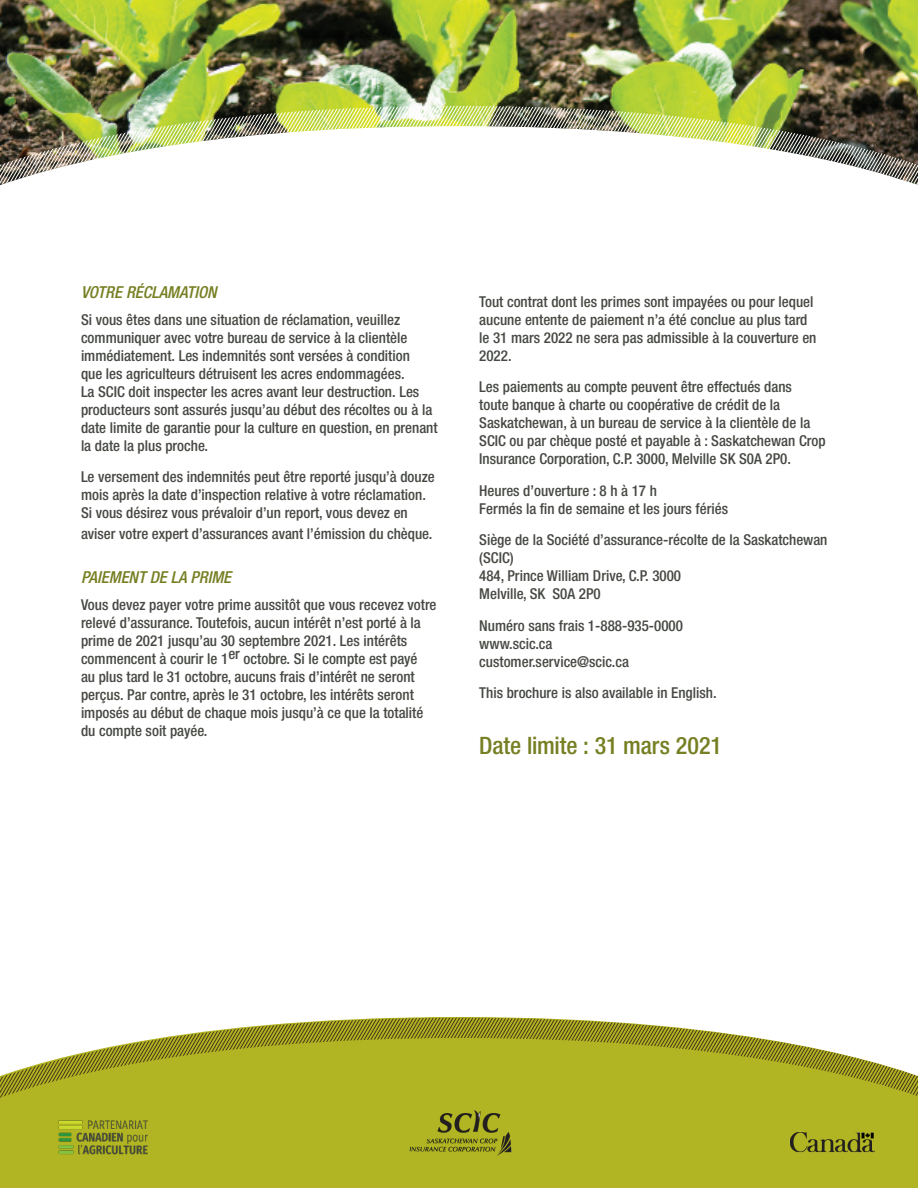
<style>
.page{position:relative;width:918px;height:1188px;background:#fff}
.page>*{position:absolute;margin:0;border:0;box-sizing:border-box;transform-origin:0 0}
.Deadline{font:500 condensed 24px "Helvetica Neue LT Std";letter-spacing:-.005em;color:#767f22}
.Heading{font:italic 500 condensed 16.5px "Helvetica Neue LT Std";color:#767f22}
.Body{font:500 condensed 15px/18px "Helvetica Neue LT Std";color:#464943}
</style>
<div class="page">
<img style="left:0;top:0;width:918px;height:106px">
<img style="left:0;top:106px;width:492px;height:79px">
<img style="left:492px;top:106px;width:426px;height:79px">
<div style="left:0;top:1017px;width:918px;height:171px;background:#b1b523"></div>
<svg style="left:0;top:1018px;width:494px;height:80px"></svg>
<svg style="left:494px;top:1018px;width:424px;height:80px"></svg>
<div style="left:167px;top:1109px;width:714px;height:47px;background:#b1b523"></div>
<img style="left:57px;top:1109px;width:100px;height:47px">
<p class="Heading" style="left:81px;top:282px;width:137px">VOTRE RÉCLAMATION</p>
<p class="Body" style="left:81px;top:310px;width:358px">Si vous êtes dans une situation de réclamation, veuillez communiquer avec votre bureau de service à la clientèle immédiatement. Les indemnités sont versées à condition<br>que les agriculteurs détruisent les acres endommagées.<br>La SCIC doit inspecter les acres avant leur destruction. Les producteurs sont assurés jusqu’au début des récoltes ou à la date limite de garantie pour la culture en question, en prenant la date la plus proche.</p>
<p class="Body" style="left:81px;top:468px;width:355px">Le versement des indemnités peut être reporté jusqu’à douze mois après la date d’inspection relative à votre réclamation.<br>Si vous désirez vous prévaloir d’un report, vous devez en</p>
<p class="Body" style="left:81px;top:525px;width:353px">aviser votre expert d’assurances avant l’émission du chèque.</p>
<p class="Heading" style="left:81px;top:567px;width:152px">PAIEMENT DE LA PRIME</p>
<p class="Body" style="left:81px;top:595px;width:357px">Vous devez payer votre prime aussitôt que vous recevez votre relevé d’assurance. Toutefois, aucun intérêt n’est porté à la prime de 2021 jusqu’au 30 septembre 2021. Les intérêts commencent à courir le 1er octobre. Si le compte est payé<br>au plus tard le 31 octobre, aucuns frais d’intérêt ne seront perçus. Par contre, après le 31 octobre, les intérêts seront imposés au début de chaque mois jusqu’à ce que la totalité du compte soit payée.</p>
<p class="Body" style="left:479px;top:292px;width:339px">Tout contrat dont les primes sont impayées ou pour lequel aucune entente de paiement n’a été conclue au plus tard le 31 mars 2022 ne sera pas admissible à la couverture en 2022.</p>
<p class="Body" style="left:479px;top:378px;width:348px">Les paiements au compte peuvent être effectués dans<br>toute banque à charte ou coopérative de crédit de la Saskatchewan, à un bureau de service à la clientèle de la SCIC ou par chèque posté et payable à : Saskatchewan Crop Insurance Corporation, C.P. 3000, Melville SK S0A 2P0.</p>
<p class="Body" style="left:479px;top:481px;width:250px">Heures d’ouverture : 8 h à 17 h<br>Fermés la fin de semaine et les jours fériés</p>
<p class="Body" style="left:479px;top:531px;width:350px">Siège de la Société d’assurance-récolte de la Saskatchewan (SCIC)<br>484, Prince William Drive, C.P. 3000<br>Melville, SK S0A 2P0</p>
<p class="Body" style="left:479px;top:616px;width:205px">Numéro sans frais 1-888-935-0000 www.scic.ca customer.service@scic.ca</p>
<p class="Body" style="left:479px;top:684px;width:239px">This brochure is also available in English.</p>
<p class="Deadline" style="left:479px;top:731px;width:244px">Date limite : 31 mars 2021</p>
</div>
